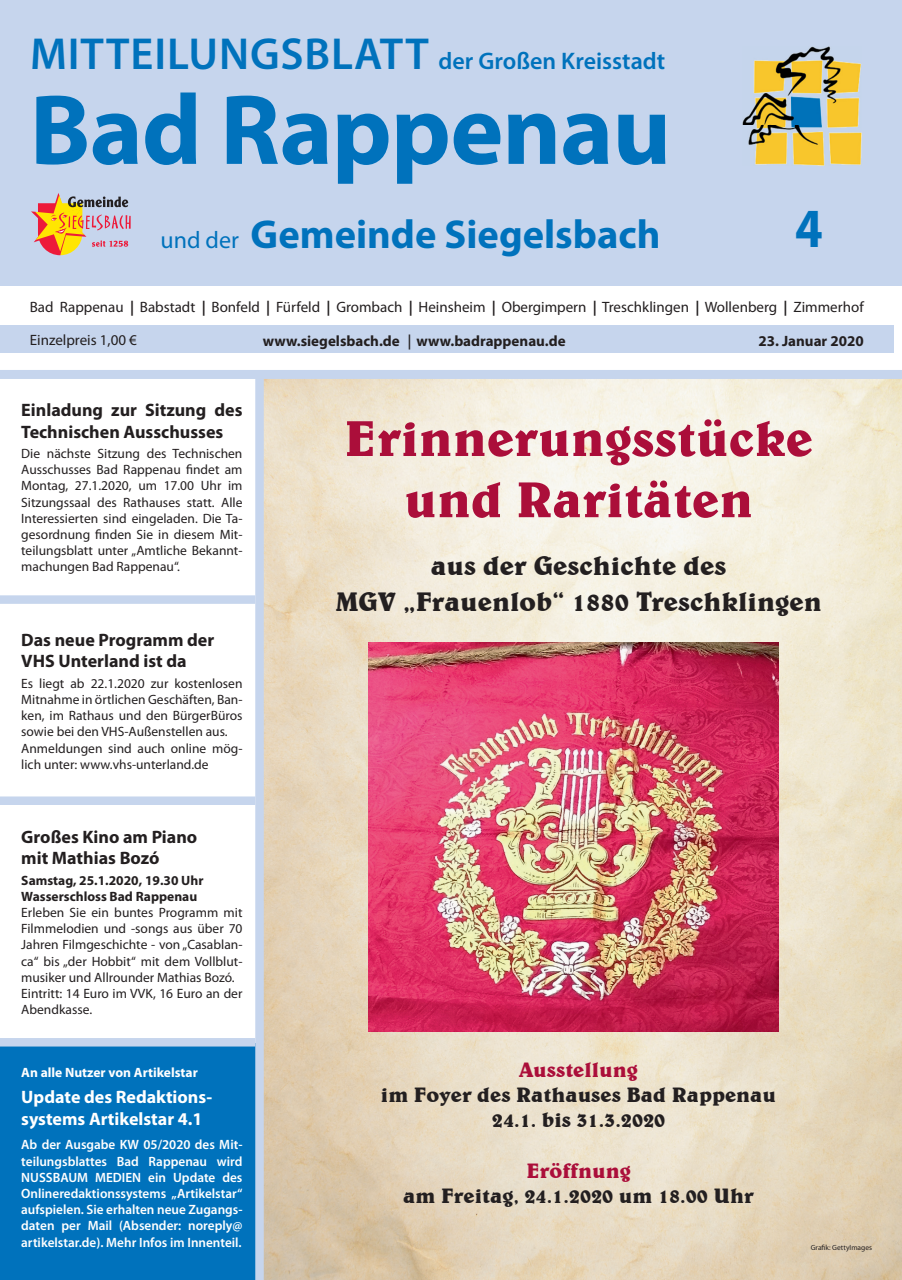
<style>
.page{position:relative;width:902px;height:1280px;background:#fff}
.page>*{position:absolute;margin:0;border:0;box-sizing:border-box;transform-origin:0 0}
.t1{font:700 100.5px "Myriad Pro";letter-spacing:-.01em;color:#0072bc}
.t2{font:700 55.5px "Myriad Pro";color:#0072bc;scale:.9 1}
.t3{font:700 51px/61.2px "Belwe BT";color:#ab0e3a;text-align:center}
.t4{font:700 40.5px "Myriad Pro";color:#0072bc}
.t5{font:700 27px/36px "Belwe BT";color:#231f20;text-align:center}
.t6{font:600 24px "Myriad Pro";color:#0072bc}
.t7{font:700 21px/25.2px "Belwe BT";color:#231f20;text-align:center}
.t8{font:700 21px "Belwe BT";color:#ab0e3a}
.t9{font:700 18px/21.6px "Myriad Pro";color:#231f20}
.t10{font:700 18px/21.6px "Myriad Pro";color:#fff}
.t11{font:15px "Myriad Pro";color:#231f20}
.t12{font:700 15px "Myriad Pro";color:#231f20}
.t13{font:13.5px/16.2px "Myriad Pro";color:#231f20}
.t14{font:600 13.5px/16.2px "Myriad Pro";color:#fff;text-align:justify}
.t15{font:700 13.5px/16.2px "Myriad Pro";color:#231f20}
.t16{font:700 13.5px "Myriad Pro";color:#fff}
.t17{font:7.5px "Myriad Pro";color:#231f20}
.s1{font-size:45px}
.s2{font-weight:400;font-size:24px}
.s3{font-weight:700;font-style:italic}
.s4{font-family:"Futura BT";font-weight:500}
</style>
<div class="page">
<div style="left:0;top:1043px;width:259px;height:237px;background:#0072bc"></div>
<img style="left:264px;top:379px;width:637px;height:901px">
<img style="left:368px;top:643px;width:410px;height:388px">
<div style="left:255px;top:378px;width:9px;height:902px;background:#c6d5ed"></div>
<div style="left:0;top:595px;width:255px;height:9px;background:#c6d5ed"></div>
<div style="left:0;top:796px;width:255px;height:9px;background:#c6d5ed"></div>
<div style="left:0;top:1038px;width:255px;height:8px;background:#c6d5ed"></div>
<div style="left:0;top:326px;width:893px;height:27px;background:#c6d5ed"></div>
<div style="left:0;top:0;width:901px;height:286px;background:#c6d5ed"></div>
<img style="left:742px;top:46px;width:119px;height:120px">
<div style="left:0;top:370px;width:901px;height:9px;background:#c6d5ed"></div>
<svg style="left:31px;top:193px;width:100px;height:62px"></svg>
<h3 class="t6" style="left:30px;top:45px;width:636px"><span class="s1">MITTEILUNGSBLATT</span> der Großen Kreisstadt</h3>
<h1 class="t1" style="left:30px;top:64px;width:642px">Bad Rappenau</h1>
<h3 class="t4" style="left:160px;top:208px;width:501px"><span class="s2">und der</span> Gemeinde Siegelsbach</h3>
<h2 class="t2" style="left:795px;top:192px;width:32px">4</h2>
<p class="t11" style="left:30px;top:297px;width:835px">Bad Rappenau <span class="s3">|</span> Babstadt <span class="s3">|</span> Bonfeld <span class="s3">|</span> Fürfeld <span class="s3">|</span> Grombach <span class="s3">|</span> Heinsheim <span class="s3">|</span> Obergimpern <span class="s3">|</span> Treschklingen <span class="s3">|</span> Wollenberg <span class="s3">|</span> Zimmerhof</p>
<p class="t11" style="left:30px;top:331px;width:109px">Einzelpreis 1,00 €</p>
<p class="t12" style="left:263px;top:331px;width:304px">www.siegelsbach.de <span class="s4">|</span> www.badrappenau.de</p>
<p class="t12" style="left:758px;top:331px;width:107px">23. Januar 2020</p>
<h3 class="t9" style="left:21px;top:398px;width:223px">Einladung zur Sitzung des<br>Technischen Ausschusses</h3>
<p class="t13" style="left:21px;top:445px;width:223px;text-align:justify">Die nächste Sitzung des Technischen Ausschusses Bad Rappenau findet am Montag, 27.1.2020, um 17.00 Uhr im Sitzungssaal des Rathauses statt. Alle Interessierten sind eingeladen. Die Ta&shy;gesordnung finden Sie in diesem Mit&shy;teilungsblatt unter „Amtliche Bekannt&shy;machungen Bad Rappenau“.</p>
<h3 class="t9" style="left:21px;top:628px;width:194px">Das neue Programm der<br>VHS Unterland ist da</h3>
<p class="t13" style="left:21px;top:675px;width:223px">Es liegt ab 22.1.2020 zur kostenlosen Mitnahme in örtlichen Geschäften, Ban&shy;ken, im Rathaus und den BürgerBüros sowie bei den VHS-Außenstellen aus.<br>Anmeldungen sind auch online mög&shy;lich unter: www.vhs-unterland.de</p>
<h3 class="t9" style="left:21px;top:825px;width:178px">Großes Kino am Piano mit Mathias Bozó</h3>
<p class="t15" style="left:21px;top:871px;width:184px">Samstag, 25.1.2020, 19.30 Uhr<br>Wasserschloss Bad Rappenau</p>
<p class="t13" style="left:21px;top:904px;width:223px">Erleben Sie ein buntes Programm mit Filmmelodien und -songs aus über 70<br>Jahren Filmgeschichte - von „Casablan&shy;ca“ bis „der Hobbit“ mit dem Vollblut&shy;musiker und Allrounder Mathias Bozó.<br>Eintritt: 14 Euro im VVK, 16 Euro an der Abendkasse.</p>
<p class="t16" style="left:21px;top:1064px;width:178px">An alle Nutzer von Artikelstar</p>
<h3 class="t10" style="left:21px;top:1086px;width:192px">Update des Redaktions&shy;systems Artikelstar 4.1</h3>
<p class="t14" style="left:21px;top:1136px;width:223px">Ab der Ausgabe KW 05/2020 des Mit&shy;teilungsblattes Bad Rappenau wird NUSSBAUM MEDIEN ein Update des Onlineredaktionssystems „Artikelstar“ aufspielen. Sie erhalten neue Zugangs&shy;daten per Mail (Absender: noreply@ artikelstar.de). Mehr Infos im Innenteil.</p>
<h3 class="t3" style="left:344px;top:406px;width:470px">Erinnerungsstücke und Raritäten</h3>
<h3 class="t5" style="left:335px;top:547px;width:488px">aus der Geschichte des<br>MGV „Frauenlob“ 1880 Treschklingen</h3>
<h3 class="t8" style="left:519px;top:1056px;width:120px">Ausstellung</h3>
<h3 class="t7" style="left:381px;top:1081px;width:397px">im Foyer des Rathauses Bad Rappenau<br>24.1. bis 31.3.2020</h3>
<h3 class="t8" style="left:526px;top:1157px;width:106px">Eröffnung</h3>
<h3 class="t7" style="left:403px;top:1182px;width:352px">am Freitag, 24.1.2020 um 18.00 Uhr</h3>
<p class="t17" style="left:810px;top:1243px;width:63px">Grafik: GettyImages</p>
</div>
